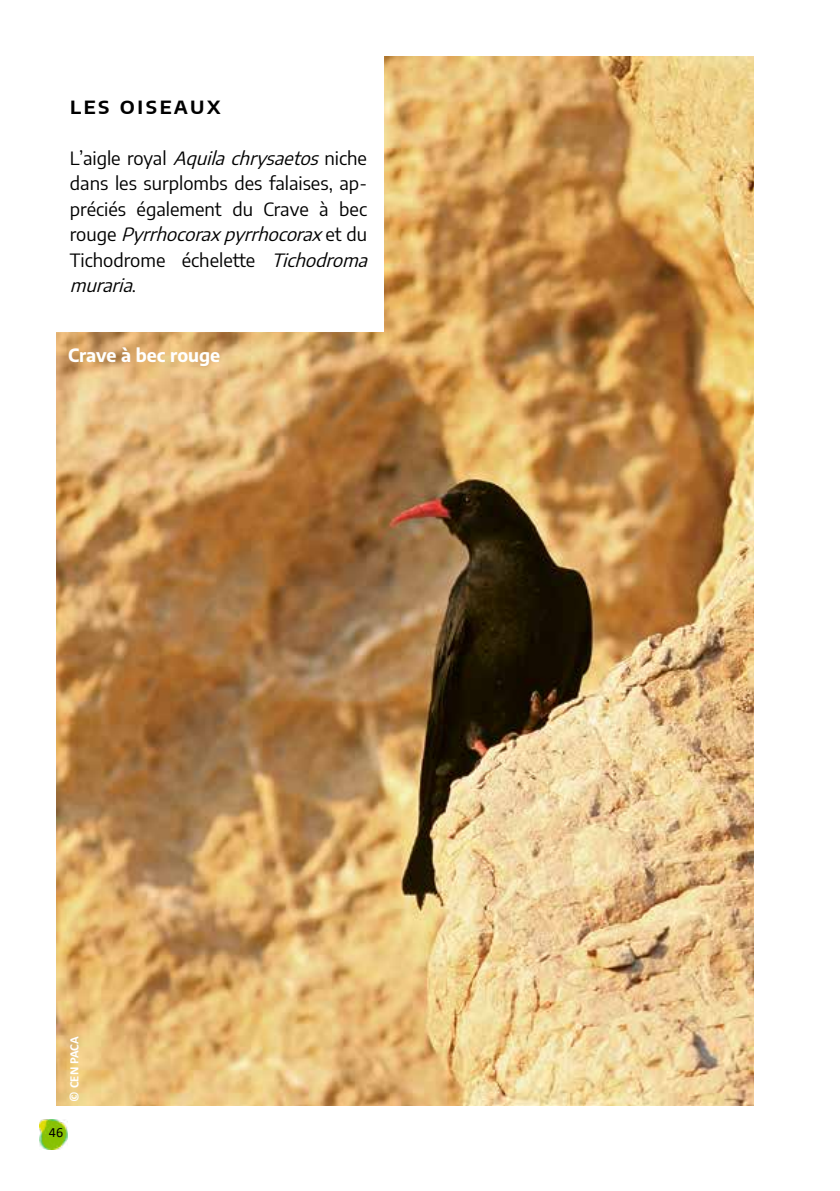
<style>
.page{position:relative;width:840px;height:1191px;background:#fff}
.page>*{position:absolute;margin:0;border:0;box-sizing:border-box;transform-origin:0 0}
.t1{font:600 22.6px "Encode Sans";color:#000}
.t2{font:18.4px/25.4px "Encode Sans";color:#000}
.t3{font:700 18px "Encode Sans";color:#fff}
.t4{font:14px "Calibri";color:#000}
.t5{font:700 12.8px "Calibri";color:#fff}
.s1{font-style:italic}
</style>
<div class="page">
<img style="left:57px;top:57px;width:696px;height:1049px">
<div style="left:54px;top:51px;width:329px;height:281px;background:#fff"></div>
<img style="left:40px;top:1119px;width:28px;height:30px">
<p class="t1" style="left:70px;top:89px;width:151px">LES OISEAUX</p>
<p class="t2" style="left:70px;top:145px;width:305px">L’ a i g l e r o ya l <span class="s1">Aquilachrysaetos</span>n i c h e dans les surplombs des falaises, ap&shy;préciés également du Crave à bec r o u g e <span class="s1">Pyrrhocoraxpyrrhocorax</span>e t d u<br>Tichodrome échelette <span class="s1">Tichodroma muraria</span>.</p>
<p class="t3" style="left:68px;top:341px;width:153px">Crave à bec rouge</p>
<p class="t5" style="left:65px;top:1102px;width:67px;rotate:-90deg">© CEN PACA</p>
<p class="t4" style="left:49px;top:1122px;width:16px">46</p>
</div>
